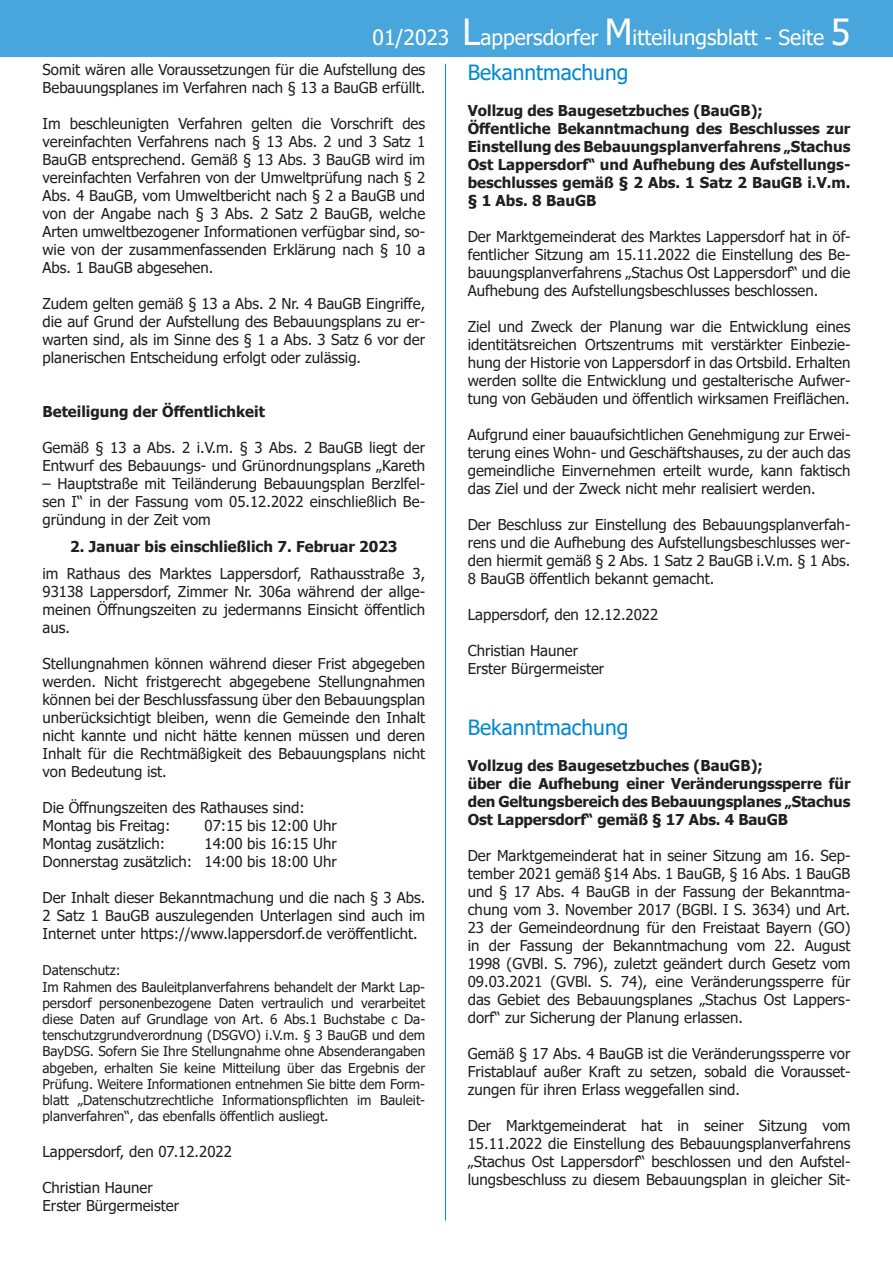
<style>
.page{position:relative;width:893px;height:1263px;background:#fff}
.page>*{position:absolute;margin:0;border:0;box-sizing:border-box;transform-origin:0 0}
.t1{font:21px "Tahoma";color:#fff}
.t2{font:21px "Tahoma";color:#0089cf}
.t3{font:15px/18px "Tahoma";color:#231f20}
.t4{font:700 15px/18px "Tahoma";color:#231f20}
.t5{font:13.5px/16.2px "Tahoma";color:#231f20}
.s1{font-size:36px}
</style>
<div class="page">
<div style="left:0;top:0;width:893px;height:57px;background:#48a6dc"></div>
<hr style="left:445px;top:64px;width:1px;height:1156px;background:#0089cf">
<h1 class="t1" style="left:373px;top:24px;width:479px">01/2023 <span class="s1">L</span>appersdorfer <span class="s1">M</span>itteilungsblatt - Seite <span class="s1">5</span></h1>
<p class="t3" style="left:43px;top:62px;width:384px">Somit wären alle Voraussetzungen für die Aufstellung des</p>
<p class="t3" style="left:43px;top:80px;width:384px">Bebauungsplanes im Verfahren nach § 13 a BauGB erfüllt.</p>
<p class="t3" style="left:43px;top:116px;width:384px">Im beschleunigten Verfahren gelten die Vorschrift des vereinfachten Verfahrens nach § 13 Abs. 2 und 3 Satz 1</p>
<p class="t3" style="left:43px;top:152px;width:384px">BauGB entsprechend. Gemäß § 13 Abs. 3 BauGB wird im</p>
<p class="t3" style="left:43px;top:170px;width:384px">vereinfachten Verfahren von der Umweltprüfung nach § 2</p>
<p class="t3" style="left:43px;top:188px;width:384px">Abs. 4 BauGB, vom Umweltbericht nach § 2 a BauGB und von der Angabe nach § 3 Abs. 2 Satz 2 BauGB, welche</p>
<p class="t3" style="left:43px;top:224px;width:384px">Arten umweltbezogener Informationen verfügbar sind, so&shy;wie von der zusammenfassenden Erklärung nach § 10 a</p>
<p class="t3" style="left:43px;top:260px;width:172px">Abs. 1 BauGB abgesehen.</p>
<p class="t3" style="left:43px;top:296px;width:384px;text-align:justify">Zudem gelten gemäß § 13 a Abs. 2 Nr. 4 BauGB Eingriffe, die auf Grund der Aufstellung des Bebauungsplans zu er&shy;warten sind, als im Sinne des § 1 a Abs. 3 Satz 6 vor der planerischen Entscheidung erfolgt oder zulässig.</p>
<h5 class="t4" style="left:43px;top:403px;width:224px">Beteiligung der Öffentlichkeit</h5>
<p class="t3" style="left:43px;top:440px;width:384px">Gemäß § 13 a Abs. 2 i.V.m. § 3 Abs. 2 BauGB liegt der<br>Entwurf des Bebauungs- und Grünordnungsplans „Kareth</p>
<p class="t3" style="left:43px;top:476px;width:384px;text-align:justify">– Hauptstraße mit Teiländerung Bebauungsplan Berzlfel&shy;sen I“ in der Fassung vom 05.12.2022 einschließlich Be&shy;gründung in der Zeit vom</p>
<h5 class="t4" style="left:70px;top:538px;width:329px">2. Januar bis einschließlich 7. Februar 2023</h5>
<p class="t3" style="left:43px;top:566px;width:384px">im Rathaus des Marktes Lappersdorf, Rathausstraße 3,<br>93138 Lappersdorf, Zimmer Nr. 306a während der allge-</p>
<p class="t3" style="left:43px;top:602px;width:384px">meinen Öffnungszeiten zu jedermanns Einsicht öffentlich</p>
<p class="t3" style="left:43px;top:620px;width:29px">aus.</p>
<p class="t3" style="left:43px;top:656px;width:384px;text-align:justify">Stellungnahmen können während dieser Frist abgegeben werden. Nicht fristgerecht abgegebene Stellungnahmen können bei der Beschlussfassung über den Bebauungsplan</p>
<p class="t3" style="left:43px;top:710px;width:384px">unberücksichtigt bleiben, wenn die Gemeinde den Inhalt</p>
<p class="t3" style="left:43px;top:728px;width:384px;text-align:justify">nicht kannte und nicht hätte kennen müssen und deren Inhalt für die Rechtmäßigkeit des Bebauungsplans nicht von Bedeutung ist.</p>
<p class="t3" style="left:43px;top:800px;width:264px">Die Öffnungszeiten des Rathauses sind:</p>
<p class="t3" style="left:43px;top:818px;width:130px">Montag bis Freitag:</p>
<p class="t3" style="left:205px;top:818px;width:134px">07:15 bis 12:00 Uhr</p>
<p class="t3" style="left:43px;top:836px;width:124px">Montag zusätzlich:</p>
<h3 class="t2" style="left:468px;top:58px;width:162px">Bekanntmachung</h3>
<p class="t4" style="left:468px;top:102px;width:384px">Vollzug des Baugesetzbuches (BauGB);<br>Öffentliche Bekanntmachung des Beschlusses zur Einstellung des Bebauungsplanverfahrens „Stachus Ost Lappersdorf“ und Aufhebung des Aufstellungs&shy;beschlusses gemäß § 2 Abs. 1 Satz 2 BauGB i.V.m. § 1 Abs. 8 BauGB</p>
<p class="t3" style="left:468px;top:228px;width:384px;text-align:justify">Der Marktgemeinderat des Marktes Lappersdorf hat in öf&shy;fentlicher Sitzung am 15.11.2022 die Einstellung des Be&shy;bauungsplanverfahrens „Stachus Ost Lappersdorf“ und die Aufhebung des Aufstellungsbeschlusses beschlossen.</p>
<p class="t3" style="left:468px;top:318px;width:384px;text-align:justify">Ziel und Zweck der Planung war die Entwicklung eines identitätsreichen Ortszentrums mit verstärkter Einbezie&shy;hung der Historie von Lappersdorf in das Ortsbild. Erhalten werden sollte die Entwicklung und gestalterische Aufwer-</p>
<p class="t3" style="left:468px;top:390px;width:384px">tung von Gebäuden und öffentlich wirksamen Freiflächen.</p>
<p class="t3" style="left:468px;top:426px;width:384px">Aufgrund einer bauaufsichtlichen Genehmigung zur Erwei&shy;terung eines Wohn- und Geschäftshauses, zu der auch das</p>
<p class="t3" style="left:468px;top:462px;width:384px">gemeindliche Einvernehmen erteilt wurde, kann faktisch das Ziel und der Zweck nicht mehr realisiert werden.</p>
<p class="t3" style="left:468px;top:516px;width:384px">Der Beschluss zur Einstellung des Bebauungsplanverfah&shy;rens und die Aufhebung des Aufstellungsbeschlusses wer-</p>
<p class="t3" style="left:468px;top:552px;width:384px">den hiermit gemäß § 2 Abs. 1 Satz 2 BauGB i.V.m. § 1 Abs.<br>8 BauGB öffentlich bekannt gemacht.</p>
<p class="t3" style="left:468px;top:606px;width:192px">Lappersdorf, den 12.12.2022</p>
<p class="t3" style="left:468px;top:642px;width:138px">Christian Hauner<br>Erster Bürgermeister</p>
<h3 class="t2" style="left:468px;top:713px;width:162px">Bekanntmachung</h3>
<p class="t4" style="left:468px;top:757px;width:384px">Vollzug des Baugesetzbuches (BauGB);<br>über die Aufhebung einer Veränderungssperre für den Geltungsbereich des Bebauungsplanes „Stachus Ost Lappersdorf“ gemäß § 17 Abs. 4 BauGB</p>
<p class="t3" style="left:468px;top:847px;width:384px">Der Marktgemeinderat hat in seiner Sitzung am 16. Sep-</p>
<p class="t3" style="left:468px;top:865px;width:384px;text-align:justify">tember 2021 gemäß §14 Abs. 1 BauGB, § 16 Abs. 1 BauGB und § 17 Abs. 4 BauGB in der Fassung der Bekanntma&shy;chung vom 3. November 2017 (BGBl. I S. 3634) und Art.<br>23 der Gemeindeordnung für den Freistaat Bayern (GO)</p>
<p class="t3" style="left:468px;top:937px;width:384px">in der Fassung der Bekanntmachung vom 22. August</p>
<p class="t3" style="left:468px;top:955px;width:384px;text-align:justify">1998 (GVBl. S. 796), zuletzt geändert durch Gesetz vom 09.03.2021 (GVBl. S. 74), eine Veränderungssperre für das Gebiet des Bebauungsplanes „Stachus Ost Lappers&shy;dorf“ zur Sicherung der Planung erlassen.</p>
<p class="t3" style="left:468px;top:1045px;width:384px">Gemäß § 17 Abs. 4 BauGB ist die Veränderungssperre vor</p>
<p class="t3" style="left:468px;top:1063px;width:384px">Fristablauf außer Kraft zu setzen, sobald die Vorausset&shy;zungen für ihren Erlass weggefallen sind.</p>
<p class="t3" style="left:468px;top:1117px;width:384px;text-align:justify">Der Marktgemeinderat hat in seiner Sitzung vom 15.11.2022 die Einstellung des Bebauungsplanverfahrens „Stachus Ost Lappersdorf“ beschlossen und den Aufstel&shy;lungsbeschluss zu diesem Bebauungsplan in gleicher Sit-</p>
<p class="t3" style="left:43px;top:836px;width:296px;text-align:right">14:00 bis 16:15 Uhr<br>Donnerstag zusätzlich: 14:00 bis 18:00 Uhr</p>
<p class="t3" style="left:43px;top:890px;width:384px">Der Inhalt dieser Bekanntmachung und die nach § 3 Abs.</p>
<p class="t3" style="left:43px;top:908px;width:384px">2 Satz 1 BauGB auszulegenden Unterlagen sind auch im<br>Internet unter https://www.lappersdorf.de veröffentlicht.</p>
<p class="t5" style="left:43px;top:963px;width:384px">Datenschutz:<br>Im Rahmen des Bauleitplanverfahrens behandelt der Markt Lap&shy;persdorf personenbezogene Daten vertraulich und verarbeitet diese Daten auf Grundlage von Art. 6 Abs.1 Buchstabe c Da&shy;tenschutzgrundverordnung (DSGVO) i.V.m. § 3 BauGB und dem BayDSG. Sofern Sie Ihre Stellungnahme ohne Absenderangaben</p>
<p class="t5" style="left:43px;top:1060px;width:384px;text-align:justify">abgeben, erhalten Sie keine Mitteilung über das Ergebnis der Prüfung. Weitere Informationen entnehmen Sie bitte dem Form&shy;blatt „Datenschutzrechtliche Informationspflichten im Bauleit&shy;planverfahren“, das ebenfalls öffentlich ausliegt.</p>
<p class="t3" style="left:43px;top:1143px;width:191px">Lappersdorf, den 07.12.2022</p>
<p class="t3" style="left:43px;top:1179px;width:138px">Christian Hauner<br>Erster Bürgermeister</p>
</div>
